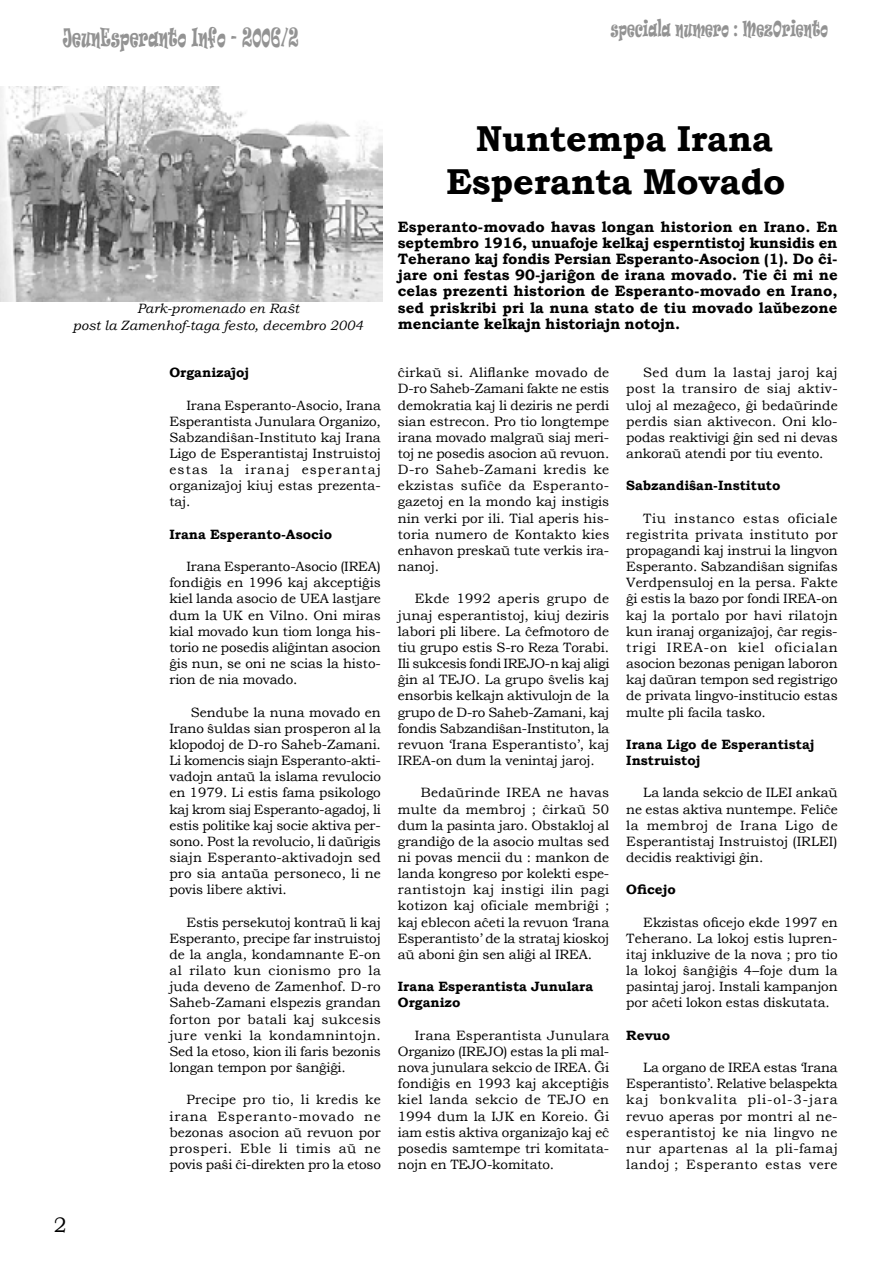
<style>
.page{position:relative;width:893px;height:1263px;background:#fff}
.page>*{position:absolute;margin:0;border:0;box-sizing:border-box;transform-origin:0 0}
.titre_article{font:700 36px/43.2px "Bookman Old Style";letter-spacing:-.005em;color:#000;text-align:center}
.t1{font:24px "Ravie";letter-spacing:.025em;color:#939393;scale:.5 1}
.entête_page_type{font:21px "Ravie";letter-spacing:.025em;color:#939393;scale:.5 1}
.t2{font:21px "Bookman Old Style";color:#000}
.article_chapeau{font:700 15px/16.2px "Bookman Old Style";letter-spacing:-.005em;color:#000;text-align:justify}
.t3{font:13.5px/16.2px "Bookman Old Style";letter-spacing:-.005em;color:#000;text-align:justify}
.intertitre_corps_article{font:700 13.5px/16.2px "Bookman Old Style";color:#000}
.légende{font:italic 13.5px/16.2px "Bookman Old Style";letter-spacing:.005em;color:#000;text-align:center}
</style>
<div class="page">
<img style="left:0;top:86px;width:382px;height:215px">
<p class="t1" style="left:63px;top:21px;width:473px">JeunEsperanto Info - 2006/2</p>
<p class="entête_page_type" style="left:611px;top:14px;width:436px">speciala numero : MezOriento</p>
<p class="légende" style="left:73px;top:300px;width:292px">Park-promenado en Raŝt<br>post la Zamenhof-taga festo, decembro 2004</p>
<p class="intertitre_corps_article" style="left:169px;top:364px;width:81px">Organizaĵoj</p>
<p class="t3" style="left:169px;top:397px;width:213px;text-indent:17px">Irana Esperanto-Asocio, Irana Esperantista Junulara Organizo, Sabzandiŝan-Instituto kaj Irana Ligo de Esperantistaj Instruistoj estas la iranaj esperantaj organizaĵoj kiuj estas prezenta&shy;taj.</p>
<p class="intertitre_corps_article" style="left:169px;top:526px;width:164px">Irana Esperanto-Asocio</p>
<p class="t3" style="left:169px;top:558px;width:213px;text-indent:17px">Irana Esperanto-Asocio (IREA) fondiĝis en 1996 kaj akceptiĝis kiel landa asocio de UEA lastjare dum la UK en Vilno. Oni miras kial movado kun tiom longa his&shy;torio ne posedis aliĝintan asocion ĝis nun, se oni ne scias la histo&shy;rion de nia movado.</p>
<p class="t3" style="left:169px;top:704px;width:213px;text-indent:21px">Sendube la nuna movado en Irano ŝuldas sian prosperon al la klopodoj de D-ro Saheb-Zamani.<br>Li komencis siajn Esperanto-akti&shy;vadojn antaŭ la islama revulocio en 1979. Li estis fama psikologo kaj krom siaj Esperanto-agadoj, li estis politike kaj socie aktiva per&shy;sono. Post la revolucio, li daŭrigis siajn Esperanto-aktivadojn sed pro sia antaŭa personeco, li ne povis libere aktivi.</p>
<p class="t3" style="left:169px;top:914px;width:213px;text-indent:17px">Estis persekutoj kontraŭ li kaj Esperanto, precipe far instruistoj de la angla, kondamnante E-on al rilato kun cionismo pro la juda deveno de Zamenhof. D-ro Saheb-Zamani elspezis grandan forton por batali kaj sukcesis jure venki la kondamnintojn.<br>Sed la etoso, kion ili faris bezonis longan tempon por ŝanĝiĝi.</p>
<p class="t3" style="left:169px;top:1092px;width:213px;text-indent:17px">Precipe pro tio, li kredis ke irana Esperanto-movado ne bezonas asocion aŭ revuon por prosperi. Eble li timis aŭ ne povis paŝi ĉi-direkten pro la etoso</p>
<p class="titre_article" style="left:446px;top:117px;width:341px">Nuntempa Irana<br>Esperanta Movado</p>
<p class="article_chapeau" style="left:398px;top:218px;width:441px">Esperanto-movado havas longan historion en Irano. En septembro 1916, unuafoje kelkaj esperntistoj kunsidis en Teherano kaj fondis Persian Esperanto-Asocion (1). Do ĉi&shy;jare oni festas 90-jariĝon de irana movado. Tie ĉi mi ne celas prezenti historion de Esperanto-movado en Irano, sed priskribi pri la nuna stato de tiu movado laŭbezone menciante kelkajn historiajn notojn.</p>
<p class="t3" style="left:398px;top:365px;width:213px">ĉirkaŭ si. Aliflanke movado de D-ro Saheb-Zamani fakte ne estis demokratia kaj li deziris ne perdi sian estrecon. Pro tio longtempe irana movado malgraŭ siaj meri&shy;toj ne posedis asocion aŭ revuon.<br>D-ro Saheb-Zamani kredis ke ekzistas sufiĉe da Esperanto&shy;gazetoj en la mondo kaj instigis nin verki por ili. Tial aperis his&shy;toria numero de Kontakto kies enhavon preskaŭ tute verkis ira&shy;nanoj.</p>
<p class="t3" style="left:398px;top:591px;width:213px;text-indent:17px">Ekde 1992 aperis grupo de junaj esperantistoj, kiuj deziris labori pli libere. La ĉefmotoro de tiu grupo estis S-ro Reza Torabi.<br>Ili sukcesis fondi IREJO-n kaj aligi ĝin al TEJO. La grupo ŝvelis kaj ensorbis kelkajn aktivulojn de la grupo de D-ro Saheb-Zamani, kaj fondis Sabzandiŝan-Instituton, la revuon ‘Irana Esperantisto’, kaj IREA-on dum la venintaj jaroj.</p>
<p class="t3" style="left:398px;top:785px;width:213px;text-indent:23px">Bedaŭrinde IREA ne havas multe da membroj ; ĉirkaŭ 50 dum la pasinta jaro. Obstakloj al grandiĝo de la asocio multas sed ni povas mencii du : mankon de landa kongreso por kolekti espe&shy;rantistojn kaj instigi ilin pagi kotizon kaj oficiale membriĝi ; kaj eblecon aĉeti la revuon ‘Irana Esperantisto’ de la strataj kioskoj aŭ aboni ĝin sen aliĝi al IREA.</p>
<p class="intertitre_corps_article" style="left:398px;top:978px;width:197px">Irana Esperantista Junulara<br>Organizo</p>
<p class="t3" style="left:398px;top:1027px;width:213px;text-indent:17px">Irana Esperantista Junulara Organizo (IREJO) estas la pli mal&shy;nova junulara sekcio de IREA. Ĝi fondiĝis en 1993 kaj akceptiĝis kiel landa sekcio de TEJO en 1994 dum la IJK en Koreio. Ĝi iam estis aktiva organizaĵo kaj eĉ posedis samtempe tri komitata&shy;nojn en TEJO-komitato.</p>
<p class="t3" style="left:626px;top:365px;width:213px;text-indent:17px">Sed dum la lastaj jaroj kaj post la transiro de siaj aktiv&shy;uloj al mezaĝeco, ĝi bedaŭrinde perdis sian aktivecon. Oni klo&shy;podas reaktivigi ĝin sed ni devas ankoraŭ atendi por tiu evento.</p>
<p class="intertitre_corps_article" style="left:626px;top:477px;width:156px">Sabzandiŝan-Instituto</p>
<p class="t3" style="left:626px;top:510px;width:213px;text-indent:17px">Tiu instanco estas oficiale registrita privata instituto por propagandi kaj instrui la lingvon Esperanto. Sabzandiŝan signifas Verdpensuloj en la persa. Fakte ĝi estis la bazo por fondi IREA-on kaj la portalo por havi rilatojn kun iranaj organizaĵoj, ĉar regis&shy;trigi IREA-on kiel oficialan asocion bezonas penigan laboron kaj daŭran tempon sed registrigo de privata lingvo-institucio estas multe pli facila tasko.</p>
<p class="intertitre_corps_article" style="left:626px;top:736px;width:190px">Irana Ligo de Esperantistaj<br>Instruistoj</p>
<p class="t3" style="left:626px;top:785px;width:213px;text-indent:17px">La landa sekcio de ILEI ankaŭ ne estas aktiva nuntempe. Feliĉe la membroj de Irana Ligo de Esperantistaj Instruistoj (IRLEI) decidis reaktivigi ĝin.</p>
<p class="intertitre_corps_article" style="left:626px;top:881px;width:51px">Oficejo</p>
<p class="t3" style="left:626px;top:914px;width:213px;text-indent:17px">Ekzistas oficejo ekde 1997 en Teherano. La lokoj estis lupren&shy;itaj inkluzive de la nova ; pro tio la lokoj ŝanĝiĝis 4–foje dum la pasintaj jaroj. Instali kampanjon por aĉeti lokon estas diskutata.</p>
<p class="intertitre_corps_article" style="left:626px;top:1027px;width:45px">Revuo</p>
<p class="t3" style="left:626px;top:1059px;width:213px;text-indent:17px">La organo de IREA estas ‘Irana Esperantisto’. Relative belaspekta kaj bonkvalita pli-ol-3-jara revuo aperas por montri al ne&shy;esperantistoj ke nia lingvo ne nur apartenas al la pli-famaj landoj ; Esperanto estas vere</p>
<p class="t2" style="left:54px;top:1211px;width:15px">2</p>
</div>
